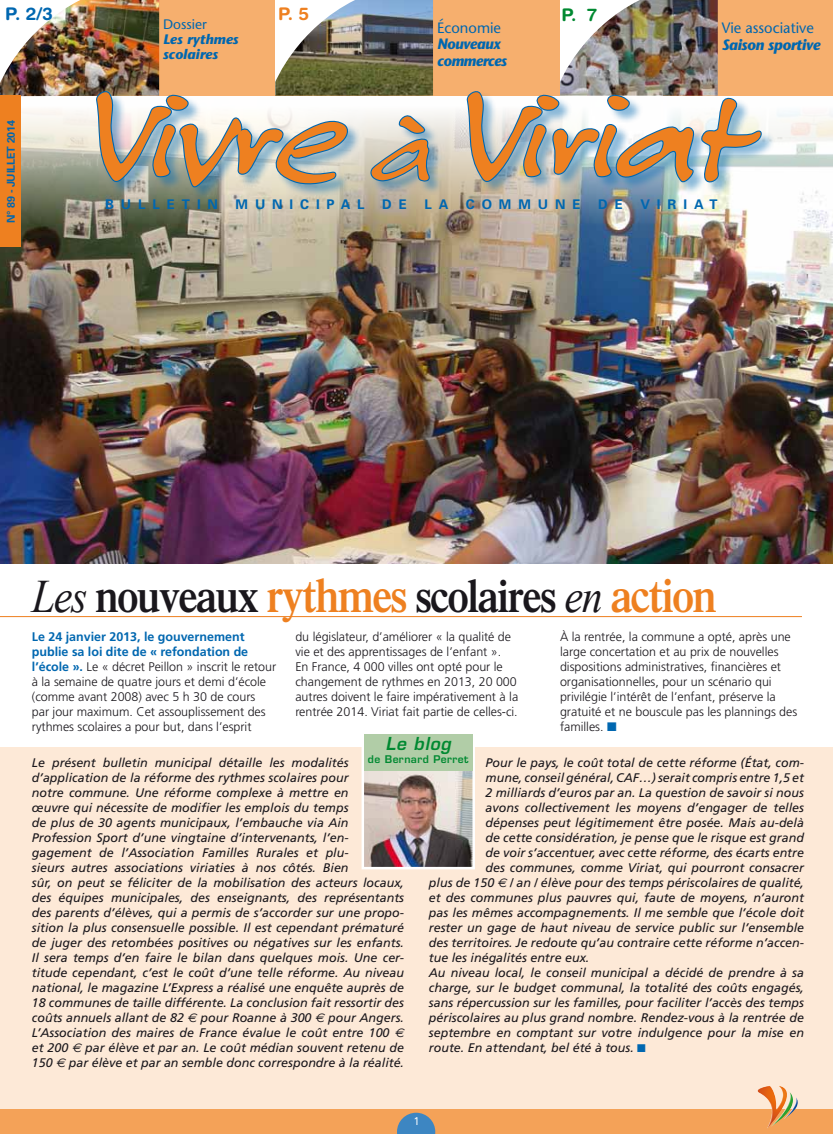
<style>
.page{position:relative;width:833px;height:1134px;background:#fff}
.page>*{position:absolute;margin:0;border:0;box-sizing:border-box;transform-origin:0 0}
.t1{font:italic 139.25px "Felt Tip Roman";color:#ee8020}
.t2{font:600 46.5px "Times";letter-spacing:-.03em;color:#1a171c;scale:.9 1}
.t3{font:700 17.5px "Helvetica Rounded";color:#0067b0}
.t4{font:700 17.5px "Helvetica Rounded";color:#ee8020}
.t5{font:700 17.5px "Helvetica Rounded";color:#008931}
.t6{font:italic 600 17.38px "Eurostile";color:#008931}
.t7{font:15px "Stone Sans";color:#0067b0}
.t8{font:italic 700 15px/16.2px "Stone Sans";letter-spacing:-.03em;color:#0067b0;scale:.95 1}
.t9{font:italic 700 15px "Stone Sans";letter-spacing:-.03em;color:#0067b0}
.t10{font:italic 700 13.75px/15px "Stone Sans";color:#0067b0}
.t11{font:13.75px "Stone Sans";color:#0067b0}
.t12{font:700 13.25px "Univers";letter-spacing:.52em;color:#0067b0}
.t13{font:italic 12.5px/15px "Frutiger";color:#1a171c}
.t14{font:300 12.5px/15px "Frutiger";color:#1a171c}
.t15{font:11.25px "Univers";color:#fff;scale:.85 1}
.t16{font:700 10.88px "Univers";letter-spacing:-.02em;color:#0067b0}
.t17{font:600 10.38px "Eurostile";letter-spacing:.04em;color:#008931}
.s1{font-size:156.12px}
.s2{font-size:110.38px}
.s3{font-family:"Times New Roman";font-weight:400;font-style:italic}
.s4{font-size:47.75px;color:#ee8020}
.s5{font-weight:700;color:#0067b0}
.s6{color:#0067b0}
.s7{font-family:"Euro Sans"}
</style>
<div class="page">
<div style="left:0;top:747px;width:833px;height:373px;background:#fde9d7"></div>
<img style="left:364px;top:771px;width:108px;height:95px">
<div style="left:361px;top:739px;width:114px;height:130px;border:2px solid #fff"></div>
<div style="left:364px;top:734px;width:108px;height:37px;background:#b1cda7"></div>
<img style="left:0;top:111px;width:833px;height:452px">
<div style="left:0;top:0;width:833px;height:96px;background:#f6af6e"></div>
<div style="left:0;top:1109px;width:833px;height:25px;background:#f4a258"></div>
<svg style="left:397px;top:1113px;width:38px;height:21px"></svg>
<img style="left:350px;top:0;width:83px;height:92px">
<img style="left:560px;top:0;width:158px;height:86px">
<div style="left:97px;top:92px;width:678px;height:109px;background:#0067b0;opacity:.45"></div>
<img style="left:0;top:0;width:350px;height:189px">
<svg style="left:366px;top:109px;width:66px;height:75px;background:#aabfc7"></svg>
<img style="left:466px;top:86px;width:296px;height:101px">
<div style="left:0;top:96px;width:21px;height:151px;background:#ee8020"></div>
<hr style="left:0;top:616px;width:802px;height:1px;background:#ee8020">
<img style="left:757px;top:1086px;width:41px;height:42px">
<h3 class="t3" style="left:5px;top:3px;width:49px">P. 2/3</h3>
<h3 class="t4" style="left:278px;top:3px;width:32px">P. 5</h3>
<h3 class="t5" style="left:561px;top:4px;width:37px">P. 7</h3>
<p class="t11" style="left:163px;top:15px;width:45px">Dossier</p>
<p class="t10" style="left:163px;top:31px;width:77px">Les rythmes scolaires</p>
<p class="t7" style="left:437px;top:19px;width:65px">Économie</p>
<p class="t8" style="left:437px;top:36px;width:75px">Nouveaux commerces</p>
<p class="t7" style="left:722px;top:19px;width:93px">Vie associative</p>
<p class="t9" style="left:722px;top:35px;width:100px">Saison sportive</p>
<p class="t16" style="left:4px;top:223px;width:105px;rotate:-90deg">N° 89 - JUILLET 2014</p>
<h1 class="t1" style="left:75px;top:52px;width:727px"><span class="s1">V</span>ivre<span class="s2">à</span> <span class="s1">V</span>iriat</h1>
<p class="t12" style="left:105px;top:196px;width:114px">BULLETIN</p>
<p class="t12" style="left:235px;top:196px;width:131px">MUNICIPAL</p>
<p class="t12" style="left:382px;top:196px;width:26px">D E</p>
<p class="t12" style="left:424px;top:196px;width:25px">L A</p>
<p class="t12" style="left:466px;top:196px;width:116px">COMMUNE</p>
<p class="t12" style="left:598px;top:196px;width:26px">D E</p>
<p class="t12" style="left:640px;top:196px;width:79px">VIRIAT</p>
<h2 class="t2" style="left:32px;top:568px;width:762px"><span class="s3">Les</span> nouveaux <span class="s4">rythmes</span> scolaires <span class="s3">en</span> <span class="s4">action</span></h2>
<p class="t14" style="left:32px;top:629px;width:246px"><span class="s5">Le 24 janvier 2013, le gouvernement publie sa loi dite de « refondation de l’école ».</span> Le « décret Peillon » inscrit le retour à la semaine de quatre jours et demi d’école (comme avant 2008) avec 5 h 30 de cours<br>par jour maximum. Cet assouplissement des rythmes scolaires a pour but, dans l’esprit</p>
<p class="t14" style="left:295px;top:630px;width:224px">du législateur, d’améliorer « la qualité de vie et des apprentissages de l’enfant ».<br>En France, 4 000 villes ont opté pour le changement de rythmes en 2013, 20 000 autres doivent le faire impérativement à la rentrée 2014. Viriat fait partie de celles-ci.</p>
<p class="t14" style="left:560px;top:630px;width:239px">À la rentrée, la commune a opté, après une large concertation et au prix de nouvelles dispositions administratives, financières et organisationnelles, pour un scénario qui privilégie l’intérêt de l’enfant, préserve la gratuité et ne bouscule pas les plannings des familles. <span class="s6">■</span></p>
<h3 class="t6" style="left:385px;top:733px;width:71px">Le blog</h3>
<p class="t17" style="left:368px;top:752px;width:102px">de Bernard Perret</p>
<p class="t13" style="left:32px;top:755px;width:374px">Le présent bulletin municipal détaille les modalités d’application de la réforme des rythmes scolaires pour<br>notre commune. Une réforme complexe à mettre en<br>œuvre qui nécessite de modifier les emplois du temps<br>de plus de 30 agents municipaux, l’embauche via Ain Profession Sport d’une vingtaine d’intervenants, l’en&shy;gagement de l’Association Familles Rurales et plu-<br>sieurs autres associations viriaties à nos côtés. Bien<br>sûr, on peut se féliciter de la mobilisation des acteurs locaux, des équipes municipales, des enseignants, des représentants des parents d’élèves, qui a permis de s’accorder sur une propo&shy;sition la plus consensuelle possible. Il est cependant prématuré de juger des retombées positives ou négatives sur les enfants.<br>Il sera temps d’en faire le bilan dans quelques mois. Une cer&shy;titude cependant, c’est le coût d’une telle réforme. Au niveau national, le magazine L’Express a réalisé une enquête auprès de 18 communes de taille différente. La conclusion fait ressortir des coûts annuels allant de 82 <span class="s7">€</span> pour Roanne à 300 <span class="s7">€</span> pour Angers.<br>L’Association des maires de France évalue le coût entre 100 <span class="s7">€ </span>et 200 <span class="s7">€</span> par élève et par an. Le coût médian souvent retenu de 150 <span class="s7">€</span> par élève et par an semble donc correspondre à la réalité.</p>
<p class="t13" style="left:485px;top:755px;width:320px">Pour le pays, le coût total de cette réforme (État, com-</p>
<p class="t13" style="left:485px;top:770px;width:320px">mune, conseil général, CAF…) serait compris entre 1,5 et</p>
<p class="t13" style="left:485px;top:785px;width:320px">2 milliards d’euros par an. La question de savoir si nous</p>
<p class="t13" style="left:485px;top:800px;width:320px">avons collectivement les moyens d’engager de telles</p>
<p class="t13" style="left:485px;top:815px;width:320px">dépenses peut légitimement être posée. Mais au-delà</p>
<p class="t13" style="left:485px;top:830px;width:320px">de cette considération, je pense que le risque est grand</p>
<p class="t13" style="left:485px;top:845px;width:320px">de voir s’accentuer, avec cette réforme, des écarts entre</p>
<p class="t13" style="left:485px;top:860px;width:320px">des communes, comme Viriat, qui pourront consacrer</p>
<p class="t13" style="left:429px;top:875px;width:377px">plus de 150 <span class="s7">€</span> / an / élève pour des temps périscolaires de qualité,</p>
<p class="t13" style="left:429px;top:890px;width:377px">et des communes plus pauvres qui, faute de moyens, n’auront</p>
<p class="t13" style="left:429px;top:905px;width:377px">pas les mêmes accompagnements. Il me semble que l’école doit</p>
<p class="t13" style="left:429px;top:920px;width:377px">rester un gage de haut niveau de service public sur l’ensemble</p>
<p class="t13" style="left:429px;top:935px;width:376px">des territoires. Je redoute qu’au contraire cette réforme n’accen-</p>
<p class="t13" style="left:429px;top:950px;width:162px">tue les inégalités entre eux.</p>
<p class="t13" style="left:429px;top:965px;width:377px">Au niveau local, le conseil municipal a décidé de prendre à sa</p>
<p class="t13" style="left:429px;top:980px;width:377px">charge, sur le budget communal, la totalité des coûts engagés,</p>
<p class="t13" style="left:429px;top:995px;width:376px">sans répercussion sur les familles, pour faciliter l’accès des temps</p>
<p class="t13" style="left:429px;top:1010px;width:376px">périscolaires au plus grand nombre. Rendez-vous à la rentrée de</p>
<p class="t13" style="left:429px;top:1025px;width:376px">septembre en comptant sur votre indulgence pour la mise en</p>
<p class="t13" style="left:429px;top:1040px;width:218px">route. En attendant, bel été à tous. <span class="s6">■</span></p>
<p class="t15" style="left:414px;top:1115px;width:8px">1</p>
</div>
